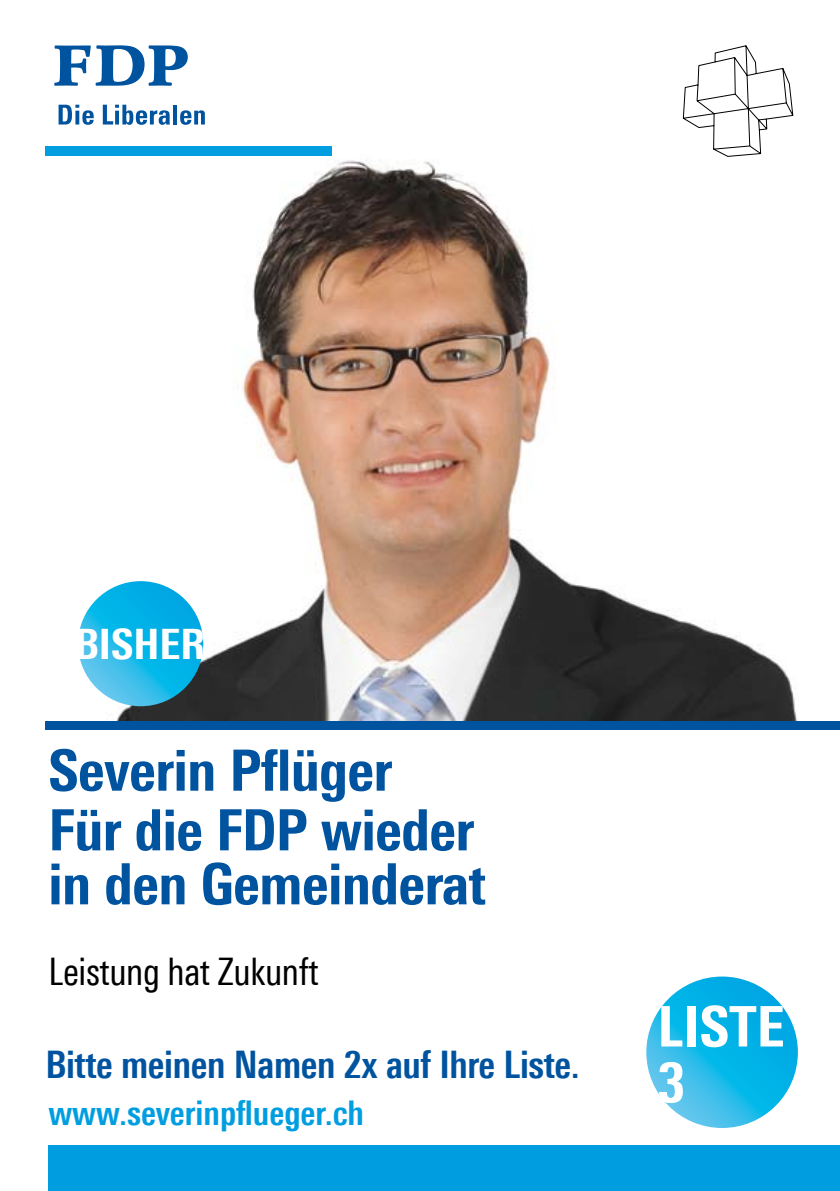
<style>
.page{position:relative;width:840px;height:1191px;background:#fff}
.page>*{position:absolute;margin:0;border:0;box-sizing:border-box;transform-origin:0 0}
.t1{font:800 56.8px/59.6px "Linotype Univers 720 Cn";letter-spacing:-.01em;color:#00539f}
.t2{font:800 55.8px/55.8px "Linotype Univers 720 Cn";color:#fff}
.t3{font:800 42px "Linotype Univers 720 Cn";color:#fff}
.t4{font:700 38px "Linotype Univers 620 Cn";letter-spacing:-.01em;color:#00539f}
.t5{font:38px "Linotype Univers 420 Cn";letter-spacing:-.01em;color:#000;scale:.96 1}
.t6{font:700 34px "Linotype Univers 620 Cn";color:#009ee0}
</style>
<div class="page">
<img style="left:51px;top:115px;width:747px;height:606px">
<div style="left:45px;top:147px;width:287px;height:9px;background:#009ee0"></div>
<svg style="left:59px;top:105px;width:35px;height:20px"></svg>
<svg style="left:103px;top:105px;width:67px;height:20px"></svg>
<hr style="left:173px;top:105px;width:4px;height:19px;background:#00539f">
<svg style="left:180px;top:110px;width:25px;height:15px"></svg>
<svg style="left:54px;top:45px;width:134px;height:41px"></svg>
<svg style="left:682px;top:45px;width:110px;height:112px"></svg>
<div style="left:45px;top:721px;width:794px;height:9px;background:#00539f"></div>
<div style="left:48px;top:1145px;width:791px;height:46px;background:#009ee0"></div>
<svg style="left:646px;top:976px;width:151px;height:152px;background:#18b6e8"></svg>
<svg style="left:78px;top:581px;width:125px;height:125px;background:#17b6e8"></svg>
<p class="t3" style="left:75px;top:618px;width:132px">bisher</p>
<p class="t1" style="left:48px;top:740px;width:427px">Severin Pflüger<br>Für die FDP wieder</p>
<p class="t1" style="left:48px;top:853px;width:439px">in den Gemeinderat</p>
<p class="t5" style="left:48px;top:949px;width:283px">Leistung hat Zukunft</p>
<p class="t4" style="left:45px;top:1042px;width:535px">Bitte meinen Namen 2x auf Ihre Liste.</p>
<p class="t6" style="left:48px;top:1092px;width:317px">www.severinpflueger.ch</p>
<p class="t2" style="left:657px;top:998px;width:128px">Liste<br>3</p>
</div>
